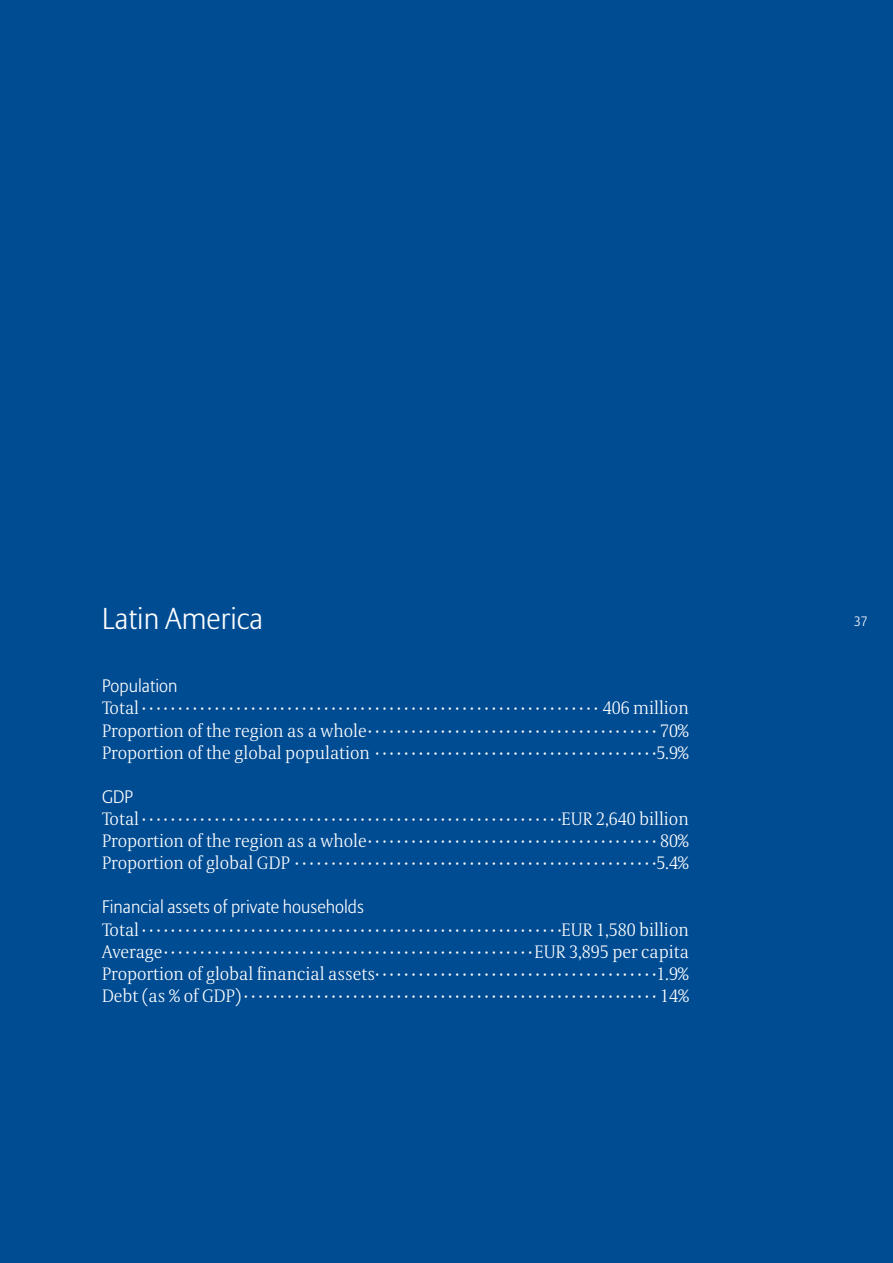
<style>
.page{position:relative;width:893px;height:1263px;background:#004c93}
.page>*{position:absolute;margin:0;border:0;box-sizing:border-box;transform-origin:0 0}
.t1{font:300 30px "Allianz Sans";color:#fff}
.t2{font:300 18px/22px "Allianz Serif";color:#fff;text-align:justify}
.t3{font:300 18px "Allianz Sans";color:#fff}
.t4{font:300 13.5px "Allianz Sans";color:#fff}
</style>
<div class="page">
<h1 class="t1" style="left:102px;top:601px;width:163px">Latin America</h1>
<p class="t4" style="left:854px;top:613px;width:15px">37</p>
<p class="t3" style="left:102px;top:675px;width:77px">Population</p>
<p class="t2" style="left:102px;top:698px;width:588px">Total · · · · · · · · · · · · · · · · · · · · · · · · · · · · · · · · · · · · · · · · · · · · · · · · · · · · · · · · · · · · · · · 406 million Proportion of the region as a whole · · · · · · · · · · · · · · · · · · · · · · · · · · · · · · · · · · · · · · · · 70% Proportion of the global population · · · · · · · · · · · · · · · · · · · · · · · · · · · · · · · · · · · · · · 5.9%</p>
<p class="t3" style="left:102px;top:786px;width:32px">GDP</p>
<p class="t2" style="left:102px;top:808px;width:588px">Total · · · · · · · · · · · · · · · · · · · · · · · · · · · · · · · · · · · · · · · · · · · · · · · · · · · · · · · · · EUR 2,640 billion Proportion of the region as a whole · · · · · · · · · · · · · · · · · · · · · · · · · · · · · · · · · · · · · · · · 80% Proportion of global GDP · · · · · · · · · · · · · · · · · · · · · · · · · · · · · · · · · · · · · · · · · · · · · · · · · 5.4%</p>
<p class="t3" style="left:102px;top:896px;width:263px">Financial assets of private households</p>
<p class="t2" style="left:102px;top:919px;width:588px">Total · · · · · · · · · · · · · · · · · · · · · · · · · · · · · · · · · · · · · · · · · · · · · · · · · · · · · · · · · EUR 1,580 billion Average · · · · · · · · · · · · · · · · · · · · · · · · · · · · · · · · · · · · · · · · · · · · · · · · · · EUR 3,895 per capita Proportion of global financial assets · · · · · · · · · · · · · · · · · · · · · · · · · · · · · · · · · · · · · · 1.9% Debt (as % of GDP) · · · · · · · · · · · · · · · · · · · · · · · · · · · · · · · · · · · · · · · · · · · · · · · · · · · · · · · · · 14%</p>
</div>
